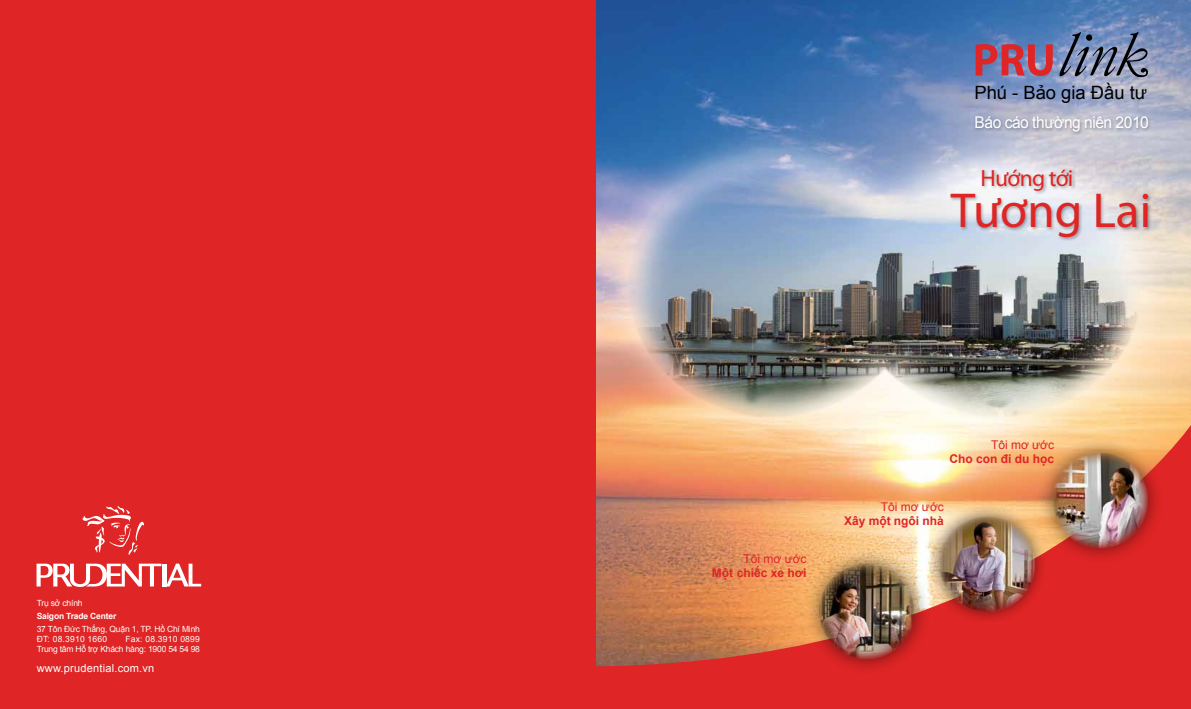
<style>
.page{position:relative;width:1191px;height:709px;background:#fff}
.page>*{position:absolute;margin:0;border:0;box-sizing:border-box;transform-origin:0 0}
.t1{font:49.2px "Myriad Pro";color:#df2525}
.t2{font:23.5px "Myriad Pro";letter-spacing:-.03em;color:#df2525}
.t3{font:18.4px "Arial";color:#000}
.t4{font:16.2px "Arial";letter-spacing:-.03em;color:#fff;scale:.96 1}
.t5{font:700 12px "Arial";color:#df2525}
.t6{font:12px "Arial";color:#df2525}
.t7{font:11px "Arial";letter-spacing:.02em;color:#fff}
.t8{font:8.5px/10px "Arial";letter-spacing:-.02em;color:#fff}
.t9{font:700 8.5px "Arial";letter-spacing:-.02em;color:#fff}
</style>
<div class="page">
<img style="left:595px;top:0;width:596px;height:84px">
<svg style="left:595px;top:478px;width:596px;height:231px;background:#db5942"></svg>
<div style="left:0;top:0;width:595px;height:709px;background:#df2525"></div>
<svg style="left:37px;top:563px;width:164px;height:24px"></svg>
<svg style="left:83px;top:506px;width:61px;height:49px"></svg>
<svg style="left:595px;top:0;width:28px;height:11px"></svg>
<div style="left:1036px;top:437px;width:127px;height:127px;background:#000;opacity:.5"></div>
<img style="left:1052px;top:452px;width:96px;height:96px;border-radius:48px">
<div style="left:927px;top:504px;width:120px;height:120px;background:#000;opacity:.5"></div>
<img style="left:939px;top:516px;width:96px;height:96px;border-radius:47px">
<div style="left:803px;top:547px;width:127px;height:128px;background:#000;opacity:.5"></div>
<img style="left:819px;top:563px;width:96px;height:96px;border-radius:48px">
<img style="left:595px;top:84px;width:596px;height:394px">
<div style="left:973px;top:115px;width:179px;height:20px;background:#000;opacity:.3"></div>
<div style="left:980px;top:168px;width:96px;height:27px;background:#000;opacity:.3"></div>
<div style="left:948px;top:193px;width:204px;height:49px;background:#000;opacity:.3"></div>
<svg style="left:975px;top:44px;width:77px;height:32px;background:#a8536c"></svg>
<svg style="left:1059px;top:32px;width:90px;height:46px;background:#6d7b9a"></svg>
<div style="left:1086px;top:34px;width:6px;height:7px;background:#000;border-radius:50%"></div>
<p class="t8" style="left:37px;top:598px;width:47px">Trụ sở chính</p>
<p class="t9" style="left:37px;top:610px;width:81px">Saigon Trade Center</p>
<p class="t8" style="left:37px;top:624px;width:165px">37 Tôn Đức Thắng, Quận 1, TP. Hồ Chí Minh<br>ĐT: 08.3910 1660</p>
<p class="t8" style="left:37px;top:634px;width:165px;text-align:right">Fax: 08.3910 0899<br>Trung tâm Hỗ trợ Khách hàng: 1900 54 54 98</p>
<p class="t7" style="left:37px;top:661px;width:119px">www.prudential.com.vn</p>
<h3 class="t3" style="left:974px;top:81px;width:174px">Phú - Bảo gia Đầu tư</h3>
<h3 class="t4" style="left:974px;top:112px;width:183px">Báo cáo thường niên 2010</h3>
<h2 class="t2" style="left:980px;top:163px;width:94px">Hướng tới</h2>
<h1 class="t1" style="left:950px;top:180px;width:202px">Tương Lai</h1>
<h3 class="t6" style="left:743px;top:551px;width:65px">Tôi mơ ước</h3>
<h3 class="t5" style="left:712px;top:565px;width:96px">Một chiếc xe hơi</h3>
<h3 class="t6" style="left:991px;top:436px;width:65px">Tôi mơ ước</h3>
<h3 class="t5" style="left:949px;top:451px;width:106px">Cho con đi du học</h3>
<h3 class="t6" style="left:880px;top:498px;width:65px">Tôi mơ ước</h3>
<h3 class="t5" style="left:844px;top:513px;width:101px">Xây một ngôi nhà</h3>
</div>
